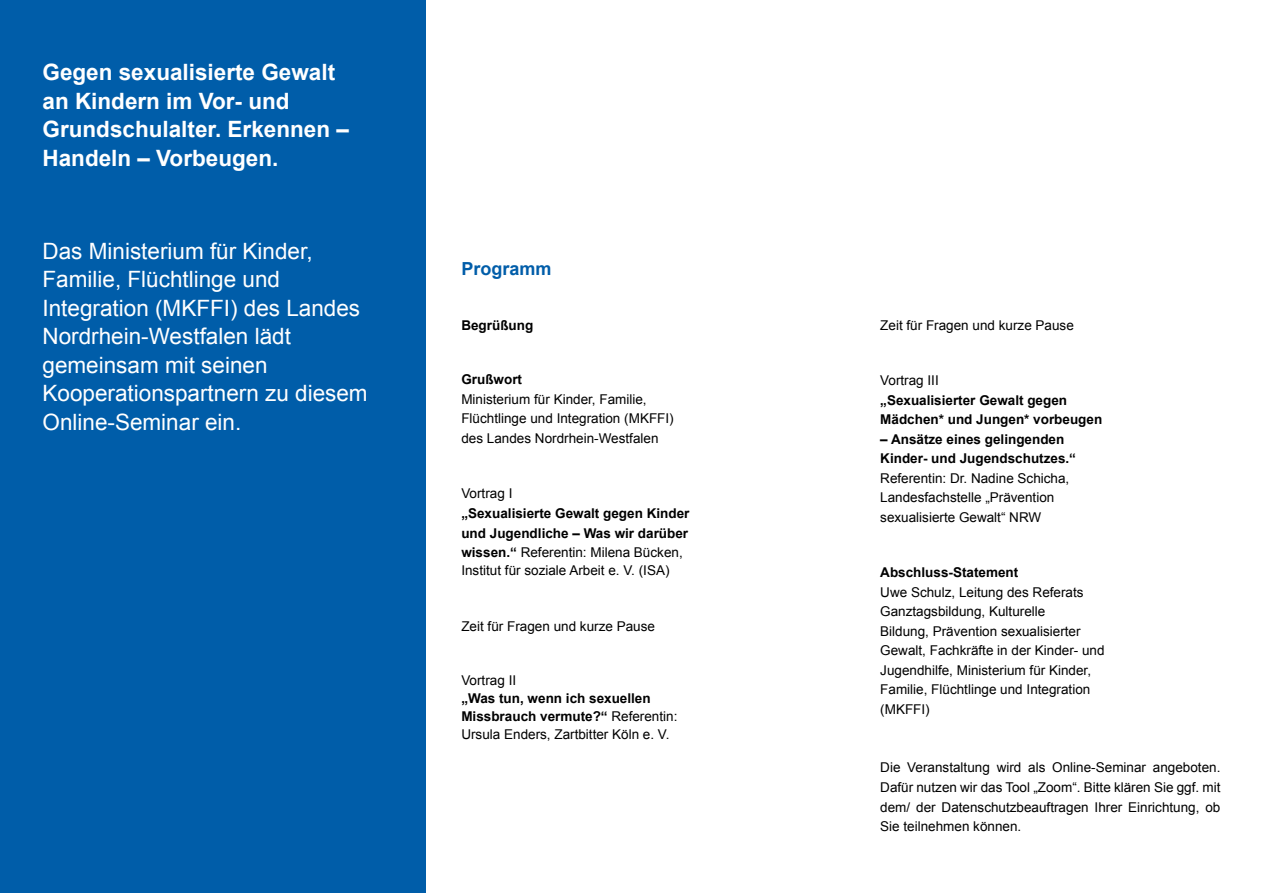
<style>
.page{position:relative;width:1263px;height:893px;background:#fff}
.page>*{position:absolute;margin:0;border:0;box-sizing:border-box;transform-origin:0 0}
.t1{font:22.5px/28.5px "Arial";color:#fff}
.t2{font:700 22.5px/28.5px "Arial";color:#fff}
.t3{font:700 18px "Arial";color:#005da9}
.copy{font:13.5px/19.5px "Arial";color:#000}
.t4{font:700 13.5px/19.5px "Arial";color:#000}
.s1{font-weight:700}
.s2{font-weight:400}
</style>
<div class="page">
<div style="left:0;top:0;width:425px;height:893px;background:#005da9"></div>
<p class="t2" style="left:43px;top:59px;width:308px">Gegen sexualisierte Gewalt an Kindern im Vor- und<br>Grundschulalter. Erkennen –<br>Handeln – Vorbeugen.</p>
<p class="t1" style="left:43px;top:237px;width:327px">Das Ministerium für Kinder,<br>Familie, Flüchtlinge und<br>Integration (MKFFI) des Landes<br>Nordrhein-Westfalen lädt gemeinsam mit seinen<br>Kooperationspartnern zu diesem<br>Online-Seminar ein.</p>
<p class="t3" style="left:461px;top:257px;width:92px">Programm</p>
<p class="t4" style="left:461px;top:316px;width:73px">Begrüßung</p>
<p class="copy" style="left:461px;top:370px;width:214px"><span class="s1">Grußwort<br></span>Ministerium für Kinder, Familie,<br>Flüchtlinge und Integration (MKFFI) des Landes Nordrhein-Westfalen</p>
<p class="t4" style="left:461px;top:484px;width:230px"><span class="s2">Vortrag I<br></span>„Sexualisierte Gewalt gegen Kinder und Jugendliche – Was wir darüber wissen.“ <span class="s2">Referentin: Milena Bücken,</span></p>
<p class="copy" style="left:461px;top:561px;width:210px">Institut für soziale Arbeit e. V. (ISA)</p>
<p class="copy" style="left:461px;top:616px;width:195px">Zeit für Fragen und kurze Pause</p>
<p class="copy" style="left:461px;top:671px;width:218px;line-height:18px">Vortrag II<br><span class="s1">„Was tun, wenn ich sexuellen<br>Missbrauch vermute?“</span> Referentin:<br>Ursula Enders, Zartbitter Köln e. V.</p>
<p class="copy" style="left:880px;top:316px;width:195px">Zeit für Fragen und kurze Pause</p>
<p class="t4" style="left:880px;top:371px;width:224px"><span class="s2">Vortrag III<br></span>„Sexualisierter Gewalt gegen<br>Mädchen* und Jungen* vorbeugen</p>
<p class="copy" style="left:880px;top:430px;width:197px"><span class="s1">– Ansätze eines gelingenden<br>Kinder- und Jugendschutzes.“<br></span>Referentin: Dr. Nadine Schicha,<br>Landesfachstelle „Prävention sexualisierte Gewalt“ NRW</p>
<p class="copy" style="left:880px;top:563px;width:226px"><span class="s1">Abschluss-Statement<br></span>Uwe Schulz, Leitung des Referats<br>Ganztagsbildung, Kulturelle<br>Bildung, Prävention sexualisierter<br>Gewalt, Fachkräfte in der Kinder- und<br>Jugendhilfe, Ministerium für Kinder,<br>Familie, Flüchtlinge und Integration (MKFFI)</p>
<p class="copy" style="left:880px;top:758px;width:342px;text-align:justify">Die Veranstaltung wird als Online-Seminar angeboten.<br>Dafür nutzen wir das Tool „Zoom“. Bitte klären Sie ggf. mit dem/ der Datenschutzbeauftragen Ihrer Einrichtung, ob Sie teilnehmen können.</p>
</div>
